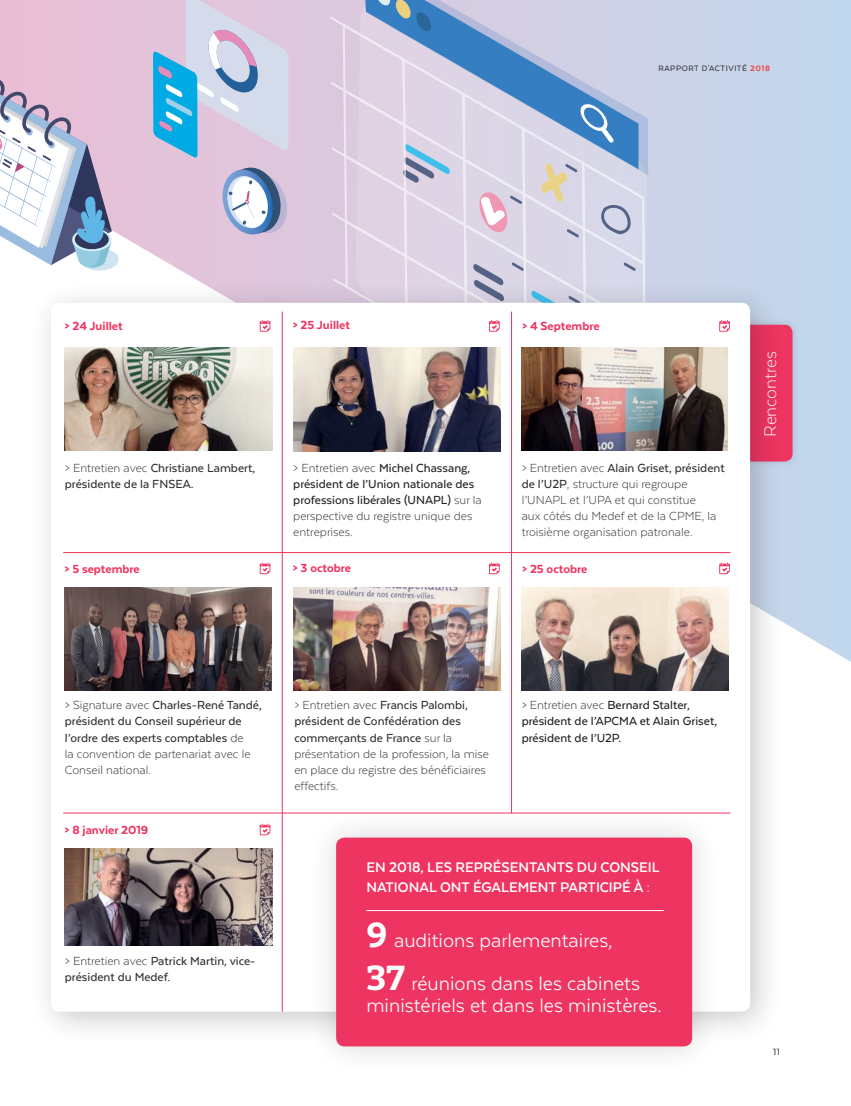
<style>
.page{position:relative;width:851px;height:1106px;background:#fff}
.page>*{position:absolute;margin:0;border:0;box-sizing:border-box;transform-origin:0 0}
.t1{font:22.2px/43.2px "Texta";color:#fff}
.t2{font:300 19.5px "Texta";color:#fff}
.t3{font:700 16.05px/19.5px "Texta";color:#fff}
.t4{font:300 13.5px/16.2px "Texta";color:#312f30}
.t5{font:500 13.5px/16.2px "Texta";color:#312f30}
.t6{font:500 13.5px/16.2px "Texta";color:#231f20}
.t7{font:800 13.5px "Texta";color:#ee3460}
.t8{font:10.5px "Texta";color:#231f20}
.t9{font:9px "Texta";letter-spacing:.06em;color:#231f20}
.s1{font-weight:800;color:#ef483f}
.s2{font-weight:300;color:#231f20}
.s3{font-weight:300}
.s4{font-weight:300;color:#312f30}
.s5{font-weight:500}
.s6{font-family:"Bitter";font-weight:700;font-size:34.5px}
</style>
<div class="page">
<div style="left:729px;top:0;width:121px;height:661px;background:#c3d6ec"></div>
<div style="left:727px;top:316px;width:73px;height:154px;background:#231f20;opacity:.15"></div>
<div style="left:736px;top:325px;width:56px;height:136px;background:#ee3460;border-radius:8px"></div>
<div style="left:29px;top:280px;width:755px;height:766px;background:#231f20;opacity:.24"></div>
<div style="left:51px;top:303px;width:699px;height:708px;background:#fff;border-radius:9px"></div>
<img style="left:65px;top:848px;width:200px;height:97px">
<img style="left:64px;top:588px;width:201px;height:102px">
<img style="left:317px;top:588px;width:177px;height:102px">
<img style="left:546px;top:588px;width:182px;height:102px">
<svg style="left:0;top:0;width:729px;height:461px"></svg>
<div style="left:265px;top:306px;width:52px;height:728px;background:#231f20;opacity:.17"></div>
<hr style="left:282px;top:311px;width:1px;height:700px;background:#ee3460">
<div style="left:494px;top:306px;width:52px;height:530px;background:#231f20;opacity:.17"></div>
<hr style="left:511px;top:311px;width:1px;height:502px;background:#ee3460">
<div style="left:58px;top:536px;width:695px;height:51px;background:#fff"></div>
<hr style="left:63px;top:552px;width:667px;height:1px;background:#ee3460">
<div style="left:58px;top:796px;width:695px;height:51px;background:#fff"></div>
<hr style="left:63px;top:812px;width:667px;height:1px;background:#ee3460">
<div style="left:308px;top:809px;width:412px;height:265px;background:#231f20;opacity:.18"></div>
<div style="left:336px;top:837px;width:356px;height:209px;background:#ee3460;border-radius:9px"></div>
<hr style="left:366px;top:910px;width:297px;height:1px;background:#fff">
<p class="t9" style="left:658px;top:64px;width:113px">RAPPORT D'ACTIVITÉ <span class="s1">2018</span></p>
<p class="t7" style="left:65px;top:319px;width:60px">&gt; 24 Juillet</p>
<p class="t7" style="left:293px;top:318px;width:59px">&gt; 25 Juillet</p>
<p class="t7" style="left:522px;top:319px;width:79px">&gt; 4 Septembre</p>
<h2 class="t2" style="left:760px;top:437px;width:86px;rotate:-90deg">Rencontres</h2>
<p class="t5" style="left:65px;top:459px;width:192px"><span class="s2">&gt;</span> <span class="s3">Entretien avec</span> Christiane Lambert, présidente de la FNSEA.</p>
<p class="t7" style="left:65px;top:562px;width:77px">&gt; 5 septembre</p>
<p class="t6" style="left:293px;top:459px;width:190px"><span class="s4">&gt; Entretien avec</span> Michel Chassang, président de l’Union nationale des professions libérales (UNAPL) <span class="s4">sur la perspective du registre unique des entreprises.</span></p>
<p class="t4" style="left:521px;top:459px;width:204px">&gt; Entretien avec <span class="s5">Alain Griset, président de l’U2P</span>, structure qui regroupe l’UNAPL et l’UPA et qui constitue<br>aux côtés du Medef et de la CPME, la troisième organisation patronale.</p>
<p class="t7" style="left:293px;top:561px;width:60px">&gt; 3 octobre</p>
<p class="t7" style="left:522px;top:562px;width:67px">&gt; 25 octobre</p>
<p class="t5" style="left:65px;top:697px;width:198px"><span class="s2">&gt;</span> <span class="s3">Signature avec</span> Charles-René Tandé, président du Conseil supérieur de l’ordre des experts comptables <span class="s3">de<br>la convention de partenariat avec le<br>Conseil national.</span></p>
<p class="t4" style="left:294px;top:697px;width:196px">&gt; Entretien avec <span class="s5">Francis Palombi, président de Confédération des commerçants de France</span> sur la présentation de la profession, la mise en place du registre des bénéficiaires effectifs.</p>
<p class="t6" style="left:521px;top:697px;width:197px"><span class="s3">&gt;</span> <span class="s4">Entretien avec</span> Bernard Stalter, président de l’APCMA et Alain Griset, président de l’U2P.</p>
<p class="t7" style="left:65px;top:823px;width:85px">&gt; 8 janvier 2019</p>
<p class="t5" style="left:65px;top:952px;width:192px"><span class="s2">&gt; E</span><span class="s3">ntretien avec</span> Patrick Martin, vice&shy;président du Medef.</p>
<p class="t3" style="left:366px;top:857px;width:295px">EN 2018, LES REPRÉSENTANTS DU CONSEIL<br>NATIONAL ONT ÉGALEMENT PARTICIPÉ À :</p>
<h1 class="t1" style="left:366px;top:918px;width:275px"><span class="s6">9</span> auditions parlementaires,<br><span class="s6">37</span> réunions dans les cabinets</h1>
<h1 class="t1" style="left:366px;top:983px;width:297px">ministériels et dans les ministères.</h1>
<p class="t8" style="left:773px;top:1046px;width:9px">11</p>
</div>
